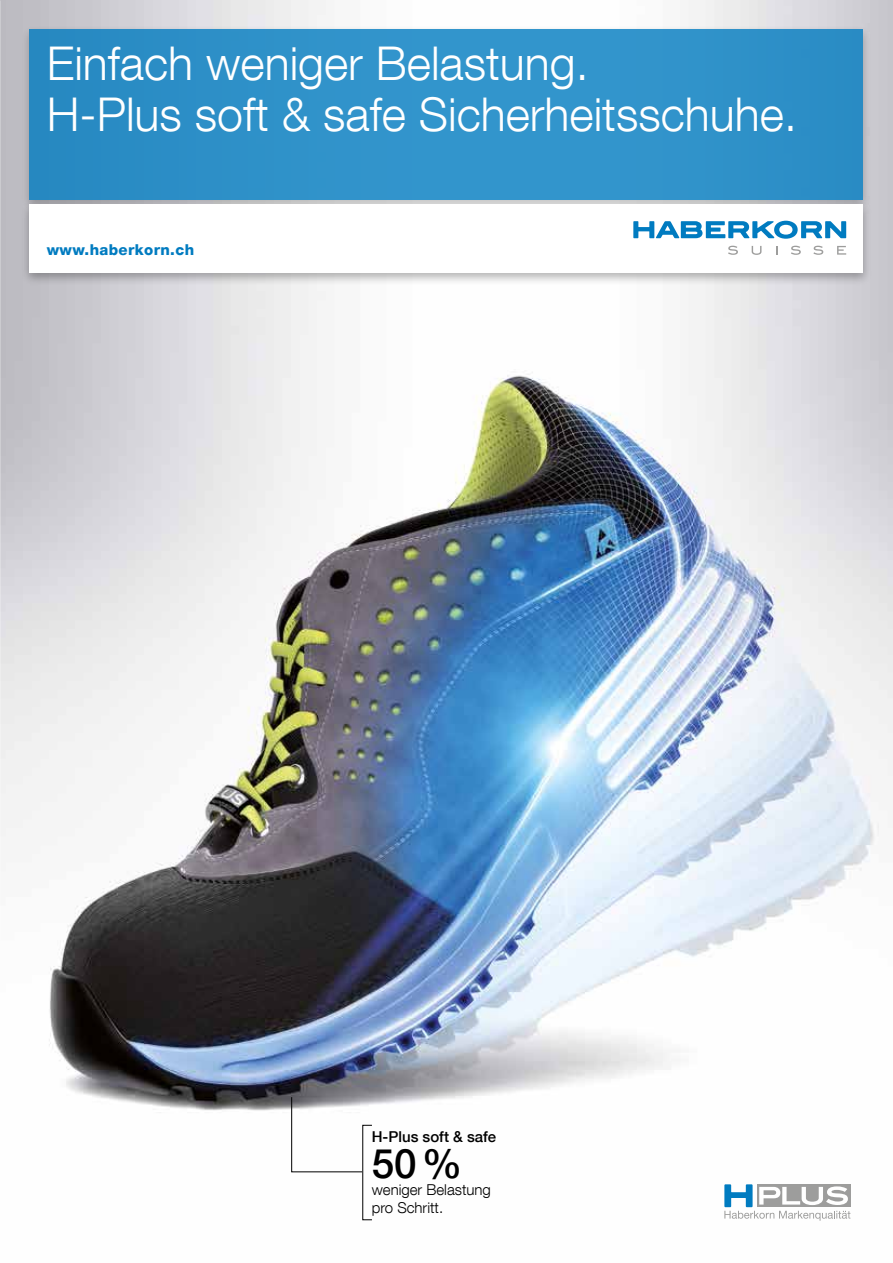
<style>
.page{position:relative;width:893px;height:1263px;background:#fff}
.page>*{position:absolute;margin:0;border:0;box-sizing:border-box;transform-origin:0 0}
.t1{font:300 46.5px/51px "Helvetica Neue LT Com";color:#fff}
.t2{font:500 40.5px "Helvetica Neue LT Com";color:#000}
.t3{font:300 15px/18px "Helvetica Neue LT Com";color:#000}
.t4{font:800 15px "Helvetica Neue LT Com";letter-spacing:.025em;color:#007bc0}
.t5{font:500 15px "Helvetica Neue LT Com";color:#000}
</style>
<div class="page">
<img style="left:1px;top:0;width:892px;height:1221px">
<div style="left:21px;top:25px;width:851px;height:189px;background:#000;opacity:.3"></div>
<div style="left:30px;top:30px;width:833px;height:170px;background:#3092c9"></div>
<div style="left:21px;top:199px;width:851px;height:87px;background:#000;opacity:.3"></div>
<div style="left:30px;top:204px;width:833px;height:68px;background:#fff"></div>
<svg style="left:728px;top:246px;width:10px;height:9px"></svg>
<svg style="left:752px;top:246px;width:9px;height:9px"></svg>
<svg style="left:791px;top:246px;width:10px;height:9px"></svg>
<svg style="left:813px;top:246px;width:10px;height:9px"></svg>
<svg style="left:837px;top:246px;width:9px;height:9px"></svg>
<svg style="left:633px;top:221px;width:213px;height:18px"></svg>
<svg style="left:724px;top:1184px;width:126px;height:37px"></svg>
<svg style="left:291px;top:1096px;width:72px;height:76px"></svg>
<img style="left:0;top:0;width:1px;height:1263px">
<p class="t1" style="left:47px;top:37px;width:752px">Einfach weniger Belastung.<br>H-Plus soft &amp; safe Sicherheitsschuhe.</p>
<p class="t4" style="left:47px;top:241px;width:149px">www.haberkorn.ch</p>
<p class="t5" style="left:372px;top:1128px;width:126px">H-Plus soft &amp; safe</p>
<p class="t2" style="left:372px;top:1139px;width:92px">50%</p>
<p class="t3" style="left:372px;top:1180px;width:121px">weniger Belastung pro Schritt.</p>
</div>
